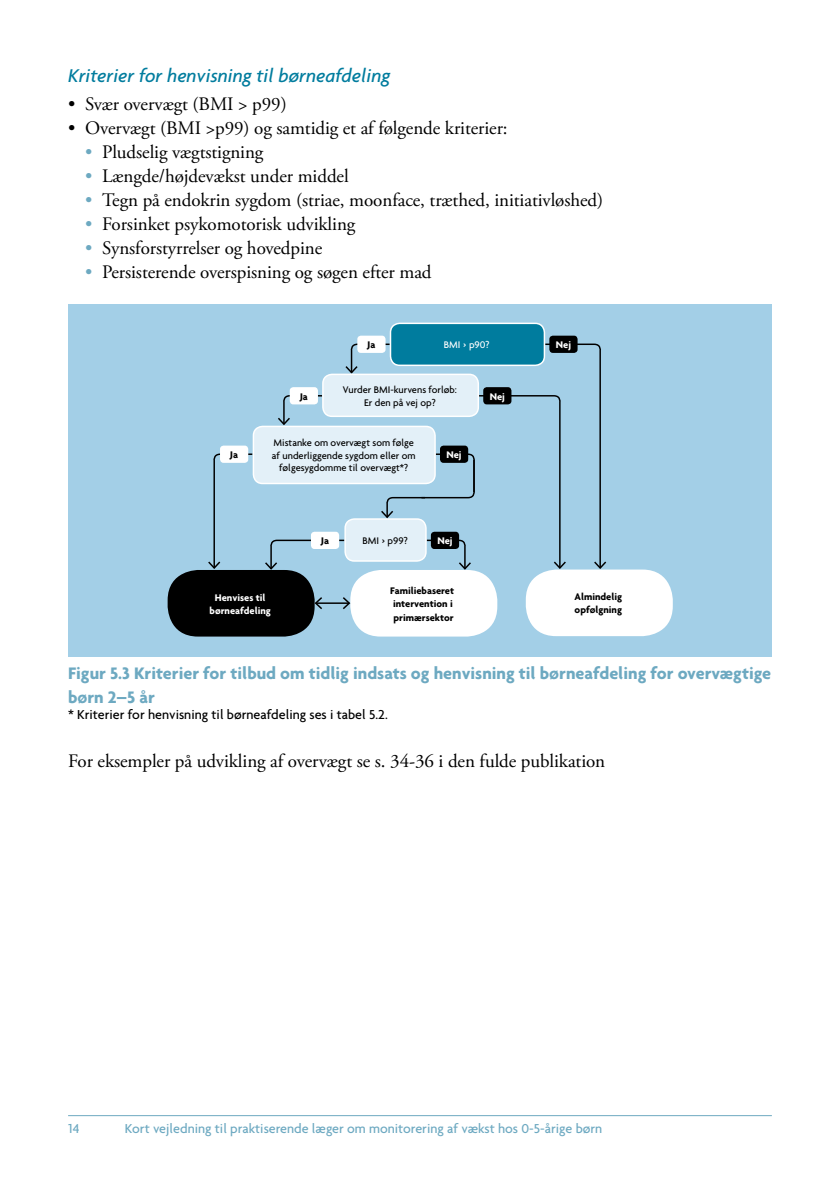
<style>
.page{position:relative;width:840px;height:1191px;background:#fff}
.page>*{position:absolute;margin:0;border:0;box-sizing:border-box;transform-origin:0 0}
.t1{font:italic 500 20px "Agenda";color:#007c9e}
.t2{font:19px "Adobe Garamond Pro";letter-spacing:-.005em;color:#000}
.t3{font:700 18px/24px "Agenda";color:#6da9c1}
.t4{font:500 14px "Agenda";color:#6da9c1}
.t5{font:500 14px "Agenda";color:#000}
.t6{font:500 10.4px/12.4px "Agenda";color:#000;text-align:center}
.t7{font:700 10.4px/13.4px "Agenda";color:#000}
.t8{font:700 10.4px/13.4px "Agenda";color:#fff;text-align:center}
.t9{font:500 10.4px "Agenda";color:#fff}
.s1{color:#6da9c1}
</style>
<div class="page">
<hr style="left:68px;top:1115px;width:703px;height:1px;background:#6da9c1">
<div style="left:68px;top:304px;width:703px;height:353px;background:#a3cfe7"></div>
<svg style="left:168px;top:322px;width:505px;height:315px"></svg>
<svg style="left:206px;top:453px;width:48px;height:117px"></svg>
<div style="left:549px;top:336px;width:28px;height:17px;background:#000;border-radius:4px"></div>
<div style="left:357px;top:336px;width:28px;height:17px;background:#fff;border-radius:4px"></div>
<div style="left:220px;top:445px;width:28px;height:18px;background:#fff;border-radius:4px"></div>
<div style="left:253px;top:426px;width:182px;height:57px;background:#e3f0f8;border-radius:9px"></div>
<div style="left:390px;top:323px;width:154px;height:42px;background:#007c9e;border-radius:9px"></div>
<div style="left:389px;top:323px;width:156px;height:43px;border:1px solid #fff;border-radius:9px"></div>
<div style="left:525px;top:569px;width:147px;height:67px;background:#fff;border-radius:30px"></div>
<div style="left:167px;top:570px;width:147px;height:66px;background:#000;border-radius:30px"></div>
<div style="left:350px;top:570px;width:147px;height:66px;background:#fff;border-radius:30px"></div>
<svg style="left:263px;top:343px;width:344px;height:228px"></svg>
<hr style="left:315px;top:602px;width:34px;height:2px;background:#000">
<svg style="left:314px;top:595px;width:9px;height:16px"></svg>
<svg style="left:341px;top:595px;width:10px;height:16px"></svg>
<p class="t1" style="left:68px;top:64px;width:324px">Kriterier for henvisning til børneafdeling</p>
<p class="t2" style="left:68px;top:93px;width:220px">• Svær overvægt (BMI &gt; p99)</p>
<p class="t2" style="left:68px;top:117px;width:441px">• Overvægt (BMI &gt;p99) og samtidig et af følgende kriterier:</p>
<p class="t2" style="left:85px;top:141px;width:180px"><span class="s1">•</span> Pludselig vægtstigning</p>
<p class="t2" style="left:85px;top:165px;width:265px"><span class="s1">•</span> Længde/højdevækst under middel</p>
<p class="t2" style="left:85px;top:189px;width:519px"><span class="s1">•</span> Tegn på endokrin sygdom (striae, moonface, træthed, initiativløshed)</p>
<p class="t2" style="left:85px;top:213px;width:271px"><span class="s1">•</span> Forsinket psykomotorisk udvikling</p>
<p class="t2" style="left:85px;top:237px;width:238px"><span class="s1">•</span> Synsforstyrrelser og hovedpine</p>
<p class="t2" style="left:85px;top:261px;width:348px"><span class="s1">•</span> Persisterende overspisning og søgen efter mad</p>
<p class="t7" style="left:230px;top:448px;width:10px">Ja</p>
<p class="t7" style="left:299px;top:389px;width:10px">Ja</p>
<p class="t7" style="left:367px;top:338px;width:10px">Ja</p>
<p class="t9" style="left:443px;top:339px;width:47px">BMI &gt; p90?</p>
<p class="t6" style="left:343px;top:383px;width:115px">Vurder BMI-kurvens forløb:<br>Er den på vej op?</p>
<p class="t8" style="left:489px;top:389px;width:17px">Nej</p>
<p class="t6" style="left:272px;top:437px;width:145px">Mistanke om overvægt som følge af underliggende sygdom eller om følgesygdomme til overvægt*?</p>
<p class="t8" style="left:446px;top:448px;width:17px">Nej</p>
<p class="t6" style="left:362px;top:534px;width:47px">BMI &gt; p99?</p>
<p class="t7" style="left:321px;top:534px;width:10px">Ja</p>
<p class="t8" style="left:437px;top:534px;width:17px">Nej</p>
<p class="t8" style="left:209px;top:590px;width:63px">Henvises til børneafdeling</p>
<p class="t7" style="left:390px;top:583px;width:65px">Familiebaseret intervention i primærsektor</p>
<p class="t8" style="left:555px;top:338px;width:17px">Nej</p>
<p class="t7" style="left:574px;top:590px;width:49px">Almindelig opfølgning</p>
<p class="t3" style="left:68px;top:660px;width:704px">Figur 5.3 Kriterier for tilbud om tidlig indsats og henvisning til børneafdeling for overvægtige børn 2–5 år</p>
<p class="t5" style="left:68px;top:706px;width:321px">* Kriterier for henvisning til børneafdeling ses i tabel 5.2.</p>
<p class="t2" style="left:68px;top:750px;width:538px">For eksempler på udvikling af overvægt se s. 34-36 i den fulde publikation</p>
<p class="t4" style="left:68px;top:1119px;width:13px">14</p>
<p class="t4" style="left:125px;top:1119px;width:479px">Kort vejledning til praktiserende læger om monitorering af vækst hos 0-5-årige børn</p>
</div>
